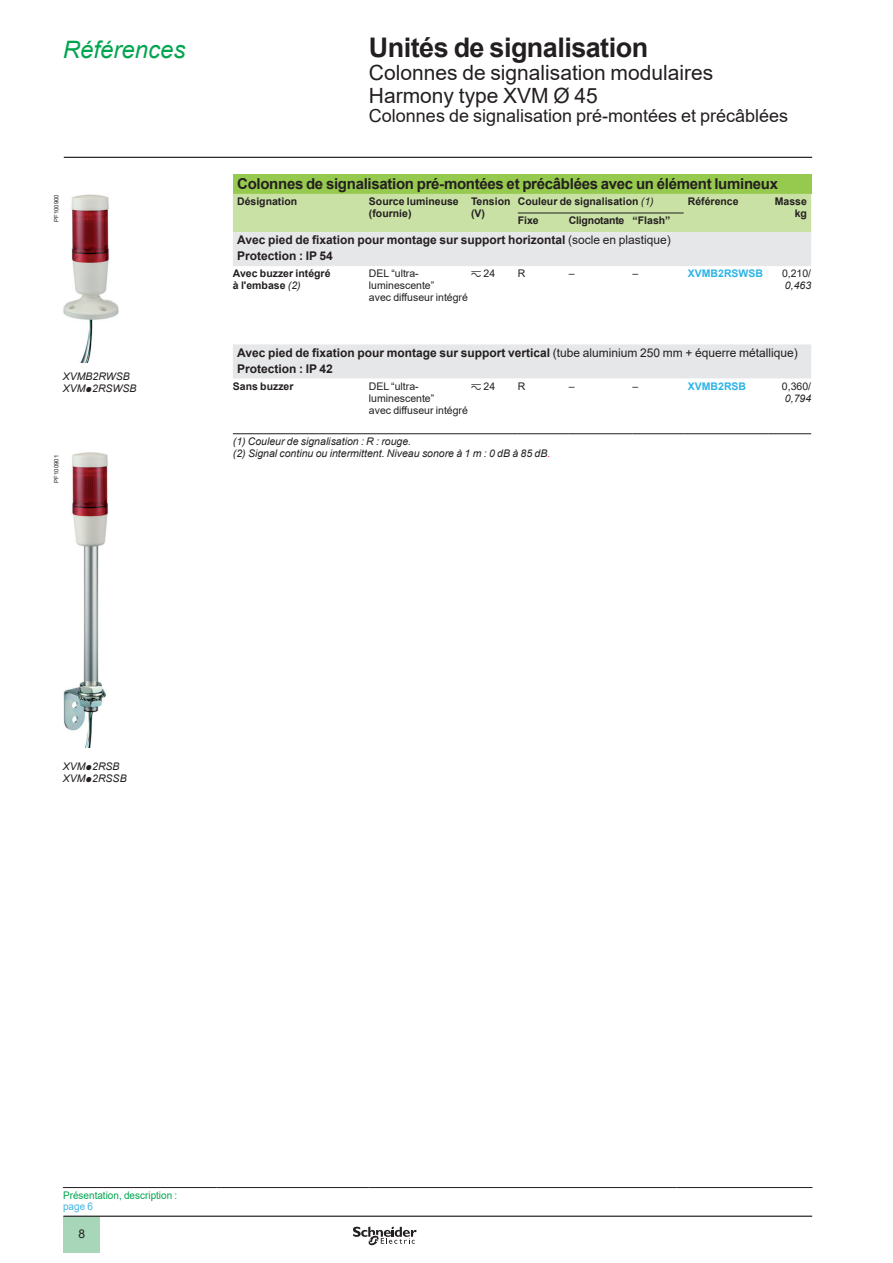
<style>
.page{position:relative;width:893px;height:1263px;background:#fff}
.page>*{position:absolute;margin:0;border:0;box-sizing:border-box;transform-origin:0 0}
._0_TitleLev1{font:700 27px "Arial";letter-spacing:-.02em;color:#231f20}
._0_Topic{font:italic 24px "Arial";color:#00a54f}
._0_TitleLev2{font:21px "Arial";color:#231f20}
._0_TitleLev3Fwd{font:18px "Arial";color:#231f20}
.Cell_Section_2__10{font:700 15px "Arial";letter-spacing:-.02em;color:#231f20}
.Cell_Section_3__8{font:700 12px "Arial";color:#231f20}
.t1{font:12px "Arial";color:#231f20}
.Cell_Section_4__7__F{font:700 10.5px/12px "Arial";color:#231f20}
.Cell_Text__7__Flush{font:10.5px/12px "Arial";color:#231f20}
._2_Note_2{font:italic 10.5px "Arial";color:#231f20}
._1_Legend__7{font:italic 10.5px "Arial";color:#231f20}
._2_Note_1{font:italic 10.5px "Arial";color:#231f20}
._0_SeePage{font:10.5px/10.5px "Arial";color:#00a54f;scale:.95 1}
.Cell_ReferenceProduc{font:700 10.5px "Arial";color:#2cb4e6}
.Cell_Text__7__Right{font:10.5px "Arial";color:#231f20}
.Cell_Section_4__7{font:700 10.5px "Arial";color:#231f20}
.Cell_Section_4__7__F-2{font:700 10.5px "Arial";letter-spacing:-.02em;color:#231f20}
.Cell_Text__7__Right-2{font:italic 10.5px "Arial";color:#231f20}
.Cell_ReferenceProduc-2{font:700 10.5px "Arial";color:#231f20}
.Cell_Section_4__7__R{font:700 10.5px "Arial";color:#231f20}
.Recording_Number{font:6px "Arial";color:#231f20}
.s1{font-family:"Graph Schneider"}
.s2{font-weight:400;font-style:italic}
.s3{font-weight:400}
.s4{color:#ee1a2e}
.s5{color:#42b4e6}
</style>
<div class="page">
<hr style="left:64px;top:157px;width:748px;height:1px;background:#231f20">
<div style="left:63px;top:1217px;width:37px;height:36px;background:#a7d7b8"></div>
<hr style="left:63px;top:1215px;width:749px;height:2px;background:#231f20">
<svg style="left:353px;top:1226px;width:64px;height:20px"></svg>
<div style="left:233px;top:174px;width:578px;height:20px;background:#96ca4e"></div>
<div style="left:233px;top:194px;width:578px;height:38px;background:#c9e1a4"></div>
<svg style="left:233px;top:232px;width:578px;height:146px"></svg>
<hr style="left:518px;top:213px;width:51px;height:1px;background:#231f20">
<hr style="left:569px;top:213px;width:64px;height:1px;background:#231f20">
<hr style="left:633px;top:213px;width:51px;height:1px;background:#231f20">
<hr style="left:233px;top:433px;width:136px;height:1px;background:#231f20">
<hr style="left:369px;top:433px;width:102px;height:1px;background:#231f20">
<hr style="left:471px;top:433px;width:47px;height:1px;background:#231f20">
<hr style="left:518px;top:433px;width:51px;height:1px;background:#231f20">
<hr style="left:569px;top:433px;width:64px;height:1px;background:#231f20">
<hr style="left:633px;top:433px;width:51px;height:1px;background:#231f20">
<hr style="left:684px;top:433px;width:85px;height:1px;background:#231f20">
<hr style="left:769px;top:433px;width:42px;height:1px;background:#231f20">
<img style="left:63px;top:194px;width:56px;height:168px">
<img style="left:63px;top:452px;width:45px;height:296px">
<hr style="left:63px;top:1187px;width:153px;height:1px;background:#231f20">
<hr style="left:216px;top:1187px;width:154px;height:1px;background:#231f20">
<hr style="left:370px;top:1187px;width:306px;height:1px;background:#231f20">
<hr style="left:676px;top:1187px;width:136px;height:1px;background:#231f20">
<p class="_0_Topic" style="left:63px;top:34px;width:124px">Références</p>
<p class="Recording_Number" style="left:52px;top:222px;width:29px;rotate:-90deg">PF100900</p>
<p class="_1_Legend__7" style="left:63px;top:370px;width:68px">XVMB2RWSB</p>
<p class="_1_Legend__7" style="left:63px;top:382px;width:75px">XVM<span class="s1">p</span>2RSWSB</p>
<p class="Recording_Number" style="left:52px;top:483px;width:29px;rotate:-90deg">PF100901</p>
<p class="_0_TitleLev1" style="left:369px;top:29px;width:281px">Unités de signalisation</p>
<p class="_0_TitleLev2" style="left:369px;top:58px;width:346px">Colonnes de signalisation modulaires</p>
<p class="_0_TitleLev2" style="left:369px;top:81px;width:230px">Harmony type XVM Ø 45</p>
<p class="_0_TitleLev3Fwd" style="left:369px;top:104px;width:421px">Colonnes de signalisation pré-montées et précâblées</p>
<p class="Cell_Section_2__10" style="left:237px;top:173px;width:542px">Colonnes de signalisation pré-montées et précâblées avec un élément lumineux</p>
<p class="Cell_Section_4__7" style="left:237px;top:194px;width:62px">Désignation</p>
<p class="Cell_Section_4__7__F" style="left:369px;top:196px;width:91px">Source lumineuse (fournie)</p>
<p class="Cell_Section_4__7__F" style="left:471px;top:196px;width:41px">Tension (V)</p>
<p class="Cell_Section_4__7__F" style="left:518px;top:196px;width:137px">Couleur de signalisation <span class="s2">(1)</span></p>
<p class="Cell_ReferenceProduc-2" style="left:688px;top:194px;width:52px">Référence</p>
<p class="Cell_Section_4__7__R" style="left:775px;top:194px;width:34px">Masse</p>
<p class="Cell_Section_4__7__R" style="left:795px;top:206px;width:14px">kg</p>
<p class="Cell_Section_4__7__F" style="left:518px;top:215px;width:23px">Fixe</p>
<p class="Cell_Section_4__7__F-2" style="left:569px;top:213px;width:57px">Clignotante</p>
<p class="Cell_Section_4__7__F" style="left:633px;top:215px;width:39px">“Flash”</p>
<p class="Cell_Section_3__8" style="left:237px;top:232px;width:435px">Avec pied de fixation pour montage sur support horizontal <span class="s3">(socle en plastique)</span></p>
<p class="Cell_Section_3__8" style="left:237px;top:248px;width:97px">Protection : IP 54</p>
<p class="Cell_Section_4__7__F" style="left:233px;top:268px;width:99px">Avec buzzer intégré</p>
<p class="Cell_Section_4__7__F" style="left:233px;top:280px;width:69px">à l'embase <span class="s2">(2)</span></p>
<p class="Cell_Text__7__Flush" style="left:369px;top:268px;width:67px">DEL “ultra&shy;luminescente”</p>
<p class="Cell_Text__7__Flush" style="left:369px;top:292px;width:100px">avec diffuseur intégré</p>
<p class="Cell_Text__7__Flush" style="left:471px;top:268px;width:26px"><span class="s1">z</span> 24</p>
<p class="Cell_Text__7__Flush" style="left:518px;top:268px;width:9px">R</p>
<p class="Cell_Text__7__Flush" style="left:569px;top:268px;width:7px">–</p>
<p class="Cell_Text__7__Flush" style="left:633px;top:268px;width:7px">–</p>
<p class="Cell_ReferenceProduc" style="left:688px;top:266px;width:77px">XVMB2RSWSB</p>
<p class="Cell_Text__7__Right" style="left:782px;top:266px;width:31px">0,210/</p>
<p class="Cell_Text__7__Right-2" style="left:785px;top:279px;width:28px">0,463</p>
<p class="Cell_Section_3__8" style="left:237px;top:344px;width:562px">Avec pied de fixation pour montage sur support vertical <span class="s3">(tube aluminium 250 mm + équerre métallique)</span></p>
<p class="Cell_Section_3__8" style="left:237px;top:360px;width:97px">Protection : IP 42</p>
<p class="Cell_Section_4__7__F" style="left:233px;top:380px;width:62px">Sans buzzer</p>
<p class="Cell_Text__7__Flush" style="left:369px;top:380px;width:67px">DEL “ultra&shy;luminescente”</p>
<p class="Cell_Text__7__Flush" style="left:369px;top:404px;width:100px">avec diffuseur intégré</p>
<p class="Cell_Text__7__Flush" style="left:471px;top:380px;width:26px"><span class="s1">z</span> 24</p>
<p class="Cell_Text__7__Flush" style="left:518px;top:380px;width:9px">R</p>
<p class="Cell_Text__7__Flush" style="left:569px;top:380px;width:7px">–</p>
<p class="Cell_Text__7__Flush" style="left:633px;top:380px;width:7px">–</p>
<p class="Cell_ReferenceProduc" style="left:688px;top:379px;width:60px">XVMB2RSB</p>
<p class="Cell_Text__7__Right" style="left:782px;top:379px;width:31px">0,360/</p>
<p class="Cell_Text__7__Right-2" style="left:785px;top:391px;width:28px">0,794</p>
<p class="_2_Note_1" style="left:233px;top:434px;width:180px">(1) Couleur de signalisation : R : rouge.</p>
<p class="_2_Note_2" style="left:233px;top:446px;width:317px">(2) Signal continu ou intermittent. Niveau sonore à 1 m : 0 dB à 85 dB<span class="s4">.</span></p>
<p class="_1_Legend__7" style="left:63px;top:759px;width:58px">XVM<span class="s1">p</span>2RSB</p>
<p class="_1_Legend__7" style="left:63px;top:771px;width:65px">XVM<span class="s1">p</span>2RSSB</p>
<p class="_0_SeePage" style="left:63px;top:1190px;width:122px">Présentation, description : <span class="s5">page 6</span></p>
<p class="t1" style="left:79px;top:1225px;width:8px">8</p>
</div>
